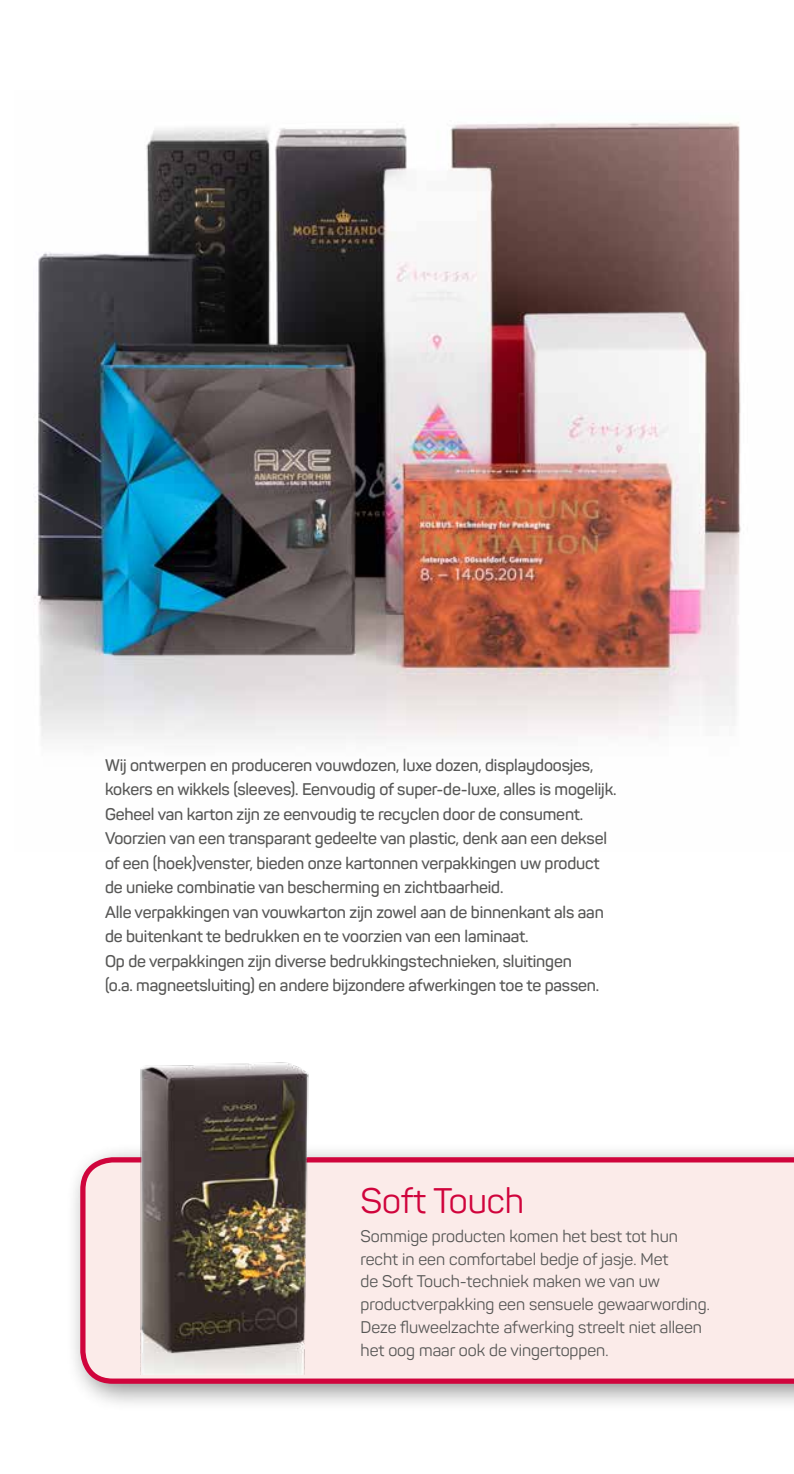
<style>
.page{position:relative;width:794px;height:1474px;background:#fff}
.page>*{position:absolute;margin:0;border:0;box-sizing:border-box;transform-origin:0 0}
.t1{font:35px "Panton";color:#d0043c}
.t2{font:600 16.62px/24.5px "Panton";letter-spacing:-.01em;color:#575756}
.t3{font:16.62px/22.8px "Panton";color:#575756}
</style>
<div class="page">
<img style="left:34px;top:122px;width:707px;height:617px">
<div style="left:65px;top:1142px;width:729px;height:270px;background:#000;opacity:.45"></div>
<svg style="left:80px;top:1157px;width:714px;height:226px;background:#f8ddde"></svg>
<img style="left:106px;top:1062px;width:223px;height:312px">
<p class="t2" style="left:105px;top:752px;width:513px">Wij ontwerpen en produceren vouwdozen, luxe dozen, displaydoosjes, kokers en wikkels (sleeves). Eenvoudig of super-de-luxe, alles is mogelijk.<br>Geheel van karton zijn ze eenvoudig te recyclen door de consument.<br>Voorzien van een transparant gedeelte van plastic, denk aan een deksel of een (hoek)venster, bieden onze kartonnen verpakkingen uw product de unieke combinatie van bescherming en zichtbaarheid.<br>Alle verpakkingen van vouwkarton zijn zowel aan de binnenkant als aan de buitenkant te bedrukken en te voorzien van een laminaat.<br>Op de verpakkingen zijn diverse bedrukkingstechnieken, sluitingen<br>(o.a. magneetsluiting) en andere bijzondere afwerkingen toe te passen.</p>
<h1 class="t1" style="left:360px;top:1179px;width:165px">Soft Touch</h1>
<p class="t3" style="left:360px;top:1224px;width:351px">Sommige producten komen het best tot hun recht in een comfortabel bedje of jasje. Met<br>de Soft Touch-techniek maken we van uw productverpakking een sensuele gewaarwording.<br>Deze fluweelzachte afwerking streelt niet alleen het oog maar ook de vingertoppen.</p>
</div>
